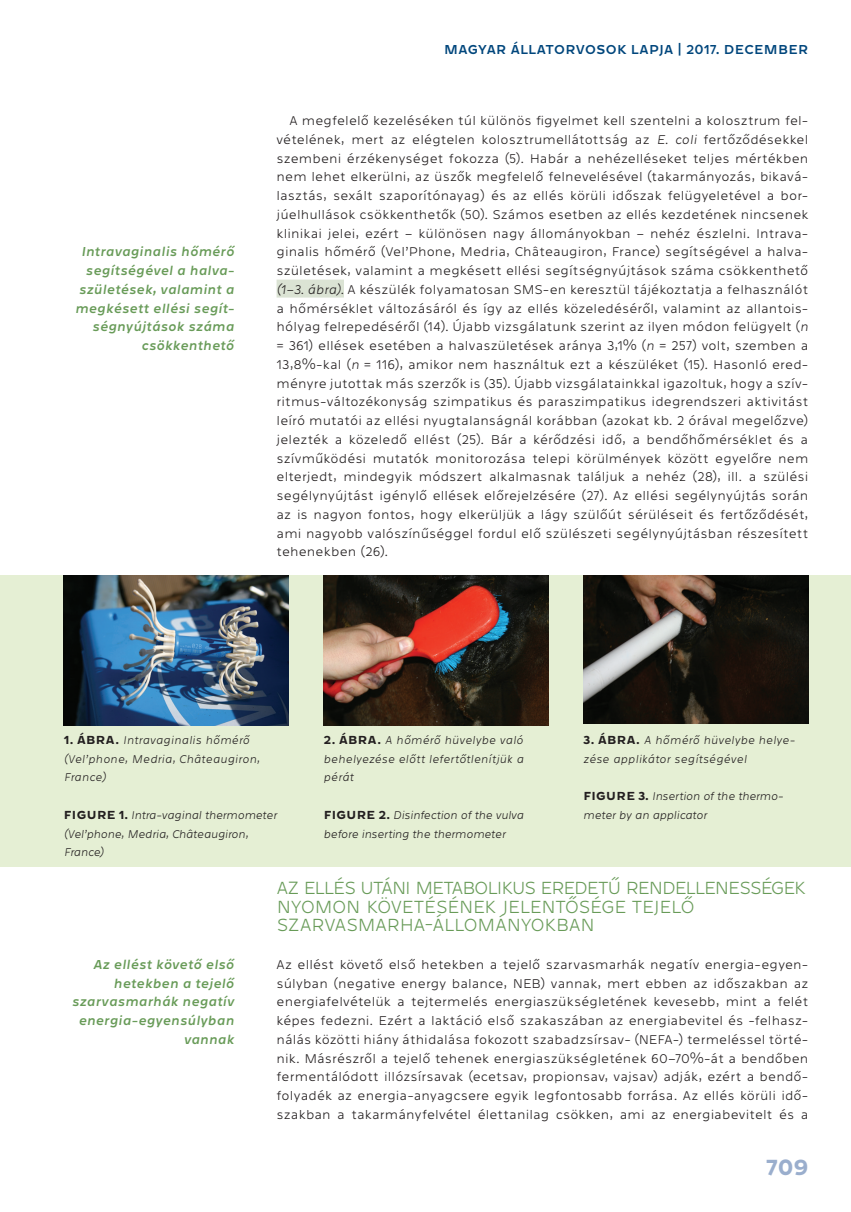
<style>
.page{position:relative;width:851px;height:1212px;background:#fff}
.page>*{position:absolute;margin:0;border:0;box-sizing:border-box;transform-origin:0 0}
.t1{font:700 22.5px "Westeinde Caption";color:#9aaecd}
.t2{font:100 18.75px/18.8px "Westeinde Caption";letter-spacing:-.005em;color:#689b58}
.t3{font:100 13.5px/18.8px "Westeinde Caption";letter-spacing:.005em;color:#231f20;text-align:justify}
.t4{font:italic 13.5px/18.8px "Westeinde Caption";letter-spacing:.015em;color:#689b58;text-align:right}
.t5{font:13.5px "Westeinde Caption";letter-spacing:.02em;color:#00467c}
.t6{font:italic 100 12px/18.8px "Westeinde Caption";letter-spacing:-.005em;color:#231f20}
.t7{font:italic 100 12px/18.8px "Westeinde Caption";letter-spacing:.015em;color:#231f20}
.s1{font-style:italic}
.s2{color:#101210}
.s3{font-weight:700;font-style:normal}
</style>
<div class="page">
<div style="left:276px;top:280px;width:68px;height:18px;background:#dbe3d4"></div>
<div style="left:0;top:575px;width:850px;height:291px;background:#e5efd4"></div>
<img style="left:64px;top:575px;width:225px;height:150px">
<img style="left:323px;top:575px;width:225px;height:150px">
<img style="left:583px;top:575px;width:225px;height:149px">
<p class="t4" style="left:75px;top:241px;width:160px">Intravaginalis hőmérő segítségével a halva&shy;születések, valamint a megkésett ellési segít&shy;ségnyújtások száma csökkenthető</p>
<p class="t5" style="left:444px;top:39px;width:365px">MAGYAR ÁLLATORVOSOK LAPJA | 2017. DECEMBER</p>
<p class="t3" style="left:276px;top:110px;width:533px;text-indent:13px">A megfelelő kezeléséken túl különös figyelmet kell szentelni a kolosztrum fel&shy;vételének, mert az elégtelen kolosztrumellátottság az <span class="s1">E. coli</span> fertőződésekkel szembeni érzékenységet fokozza (5). Habár a nehézelléseket teljes mértékben nem lehet elkerülni, az üszők megfelelő felnevelésével (takarmányozás, bikavá&shy;lasztás, sexált szaporítónayag) és az ellés körüli időszak felügyeletével a bor&shy;júelhullások csökkenthetők (50). Számos esetben az ellés kezdetének nincsenek klinikai jelei, ezért – különösen nagy állományokban – nehéz észlelni. Intrava&shy;ginalis hőmérő (Vel’Phone, Medria, Châteaugiron, France) segítségével a halva&shy;születések, valamint a megkésett ellési segítségnyújtások száma csökkenthető <span class="s1">(1–3. ábra).</span> A készülék folyamatosan SMS-en keresztül tájékoztatja a felhasználót a hőmérséklet változásáról és így az ellés közeledéséről, valamint az allantois&shy;hólyag felrepedéséről (14). Újabb vizsgálatunk szerint az ilyen módon felügyelt (<span class="s1">n </span>= 361) ellések esetében a halvaszületések aránya 3,1% (<span class="s1">n</span> = 257) volt, szemben a 13,8%-kal (<span class="s1">n</span> = 116), amikor nem használtuk ezt a készüléket (15). Hasonló ered&shy;ményre jutottak más szerzők is (<span class="s2">35</span>). Újabb vizsgálatainkkal igazoltuk, hogy a szív&shy;ritmus-változékonyság szimpatikus és paraszimpatikus idegrendszeri aktivitást leíró mutatói az ellési nyugtalanságnál korábban (azokat kb. 2 órával megelőzve) jelezték a közeledő ellést (25). Bár a kérődzési idő, a bendőhőmérséklet és a szívműködési mutatók monitorozása telepi körülmények között egyelőre nem elterjedt, mindegyik módszert alkalmasnak találjuk a nehéz (28), ill. a szülési segélynyújtást igénylő ellések előrejelzésére (27). Az ellési segélynyújtás során az is nagyon fontos, hogy elkerüljük a lágy szülőút sérüléseit és fertőződését, ami nagyobb valószínűséggel fordul elő szülészeti segélynyújtásban részesített tehenekben (26).</p>
<p class="t7" style="left:64px;top:729px;width:197px"><span class="s3">1. ÁBRA.</span> Intravaginalis hőmérő (Vel’phone, Medria, Châteaugiron,<br>France)</p>
<p class="t6" style="left:64px;top:804px;width:214px"><span class="s3">FIGURE 1.</span> Intra-vaginal thermometer (Vel’phone, Medria, Châteaugiron,<br>France)</p>
<p class="t6" style="left:323px;top:729px;width:201px;text-align:justify"><span class="s3">2. ÁBRA.</span> A hőmérő hüvelybe való behelyezése előtt lefertőtlenítjük a pérát</p>
<p class="t6" style="left:323px;top:804px;width:202px"><span class="s3">FIGURE 2.</span> Disinfection of the vulva before inserting the thermometer</p>
<p class="t7" style="left:583px;top:729px;width:213px"><span class="s3">3. ÁBRA.</span> A hőmérő hüvelybe helye&shy;zése applikátor segítségével</p>
<p class="t6" style="left:583px;top:786px;width:202px"><span class="s3">FIGURE 3.</span> Insertion of the thermo&shy;meter by an applicator</p>
<p class="t4" style="left:72px;top:954px;width:164px">Az ellést követő első hetekben a tejelő szarvasmarhák negatív energia-egyensúlyban vannak</p>
<h2 class="t2" style="left:277px;top:877px;width:530px">AZ ELLÉS UTÁNI METABOLIKUS EREDETŰ RENDELLENESSÉGEK<br>NYOMON KÖVETÉSÉNEK JELENTŐSÉGE TEJELŐ<br>SZARVASMARHA-ÁLLOMÁNYOKBAN</h2>
<p class="t3" style="left:276px;top:954px;width:533px">Az ellést követő első hetekben a tejelő szarvasmarhák negatív energia-egyen&shy;súlyban (negative energy balance, NEB) vannak, mert ebben az időszakban az energiafelvételük a tejtermelés energiaszükségletének kevesebb, mint a felét képes fedezni. Ezért a laktáció első szakaszában az energiabevitel és -felhasz&shy;nálás közötti hiány áthidalása fokozott szabadzsírsav- (NEFA-) termeléssel törté&shy;nik. Másrészről a tejelő tehenek energiaszükségletének 60–70%-át a bendőben fermentálódott illózsírsavak (ecetsav, propionsav, vajsav) adják, ezért a bendő&shy;folyadék az energia-anyagcsere egyik legfontosabb forrása. Az ellés körüli idő&shy;szakban a takarmányfelvétel élettanilag csökken, ami az energiabevitelt és a</p>
<h1 class="t1" style="left:766px;top:1149px;width:43px">709</h1>
</div>
